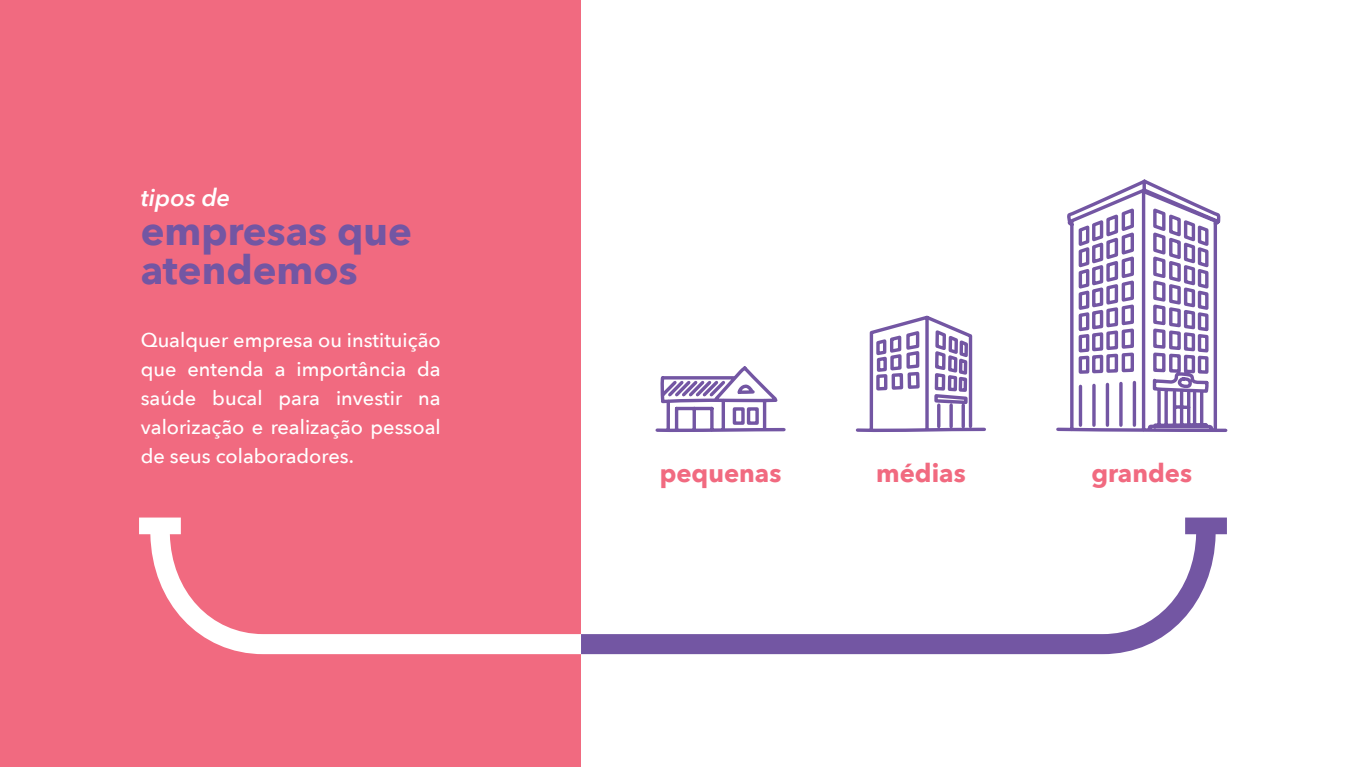
<style>
.page{position:relative;width:1366px;height:768px;background:#fff}
.page>*{position:absolute;margin:0;border:0;box-sizing:border-box;transform-origin:0 0}
.t1{font:700 40px "Avenir Next";color:#7356a3}
.t2{font:700 25.5px "Avenir Next";color:#f16a80}
.t3{font:italic 600 24px "Avenir Next";color:#fff}
.t4{font:500 20px/29px "Avenir Next";color:#fff;text-align:justify}
</style>
<div class="page">
<svg style="left:581px;top:518px;width:646px;height:136px"></svg>
<div style="left:0;top:0;width:581px;height:768px;background:#f16a80"></div>
<svg style="left:655px;top:366px;width:131px;height:66px"></svg>
<svg style="left:855px;top:315px;width:131px;height:117px"></svg>
<svg style="left:1056px;top:179px;width:172px;height:253px"></svg>
<svg style="left:139px;top:518px;width:442px;height:136px"></svg>
<p class="t3" style="left:141px;top:177px;width:91px">tipos de</p>
<p class="t1" style="left:141px;top:196px;width:273px">empresas que</p>
<p class="t1" style="left:141px;top:235px;width:218px">atendemos</p>
<p class="t4" style="left:141px;top:325px;width:302px">Qualquer empresa ou instituição que entenda a importância da saúde bucal para investir na valorização e realização pessoal de seus colaboradores.</p>
<p class="t2" style="left:660px;top:451px;width:123px">pequenas</p>
<p class="t2" style="left:876px;top:451px;width:91px">médias</p>
<p class="t2" style="left:1091px;top:451px;width:102px">grandes</p>
</div>
